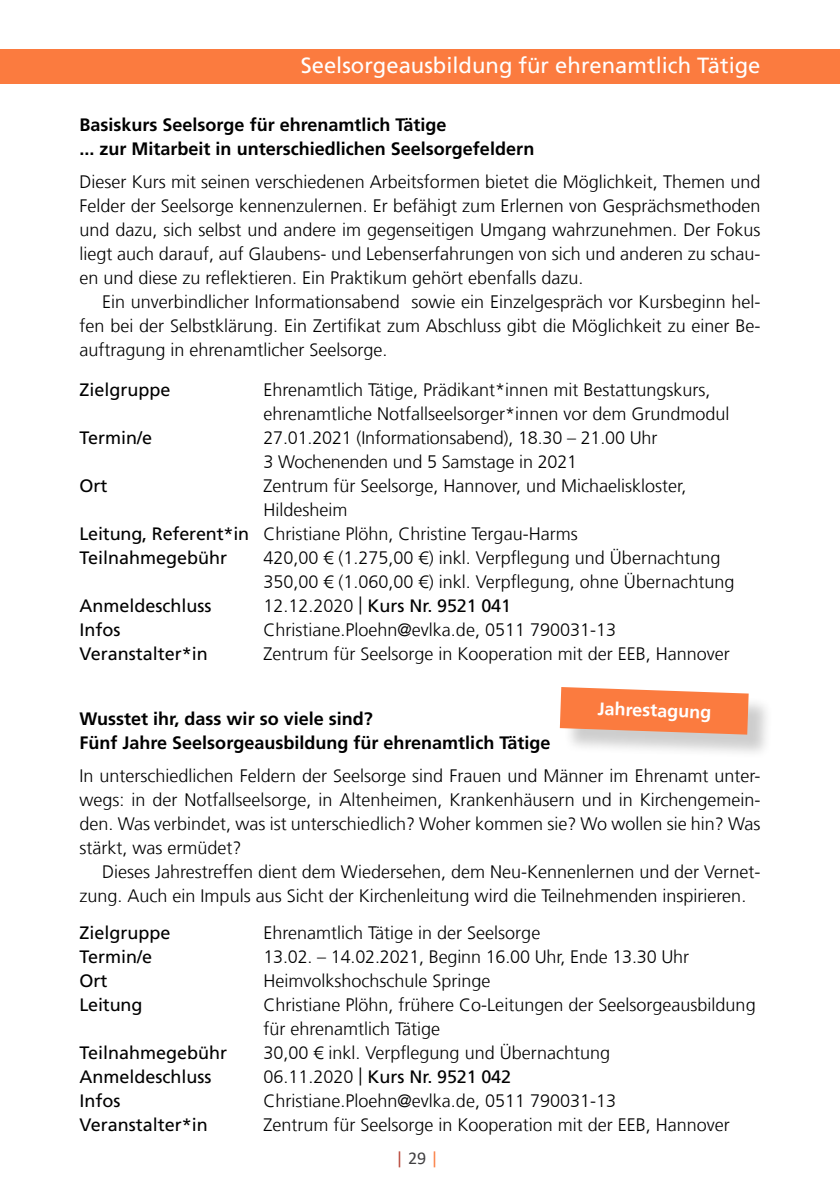
<style>
.page{position:relative;width:840px;height:1191px;background:#fff}
.page>*{position:absolute;margin:0;border:0;box-sizing:border-box;transform-origin:0 0}
.t1{font:22px "Frutiger LT Com";color:#fff}
.t2{font:300 18px/24px "Frutiger LT Com";color:#000;text-align:justify}
.t3{font:700 18px/24px "Frutiger LT Com";color:#000}
.t4{font:18px/24px "Frutiger LT Com";color:#000}
.t5{font:700 18px "Frutiger LT Com";color:#fff}
.t6{font:18px "Calibri";color:#414042}
.s1{font-weight:400}
.s2{color:#b64235}
.s3{color:#fb7b3f}
</style>
<div class="page">
<div style="left:0;top:50px;width:839px;height:34px;background:#fb7b3f"></div>
<div style="left:562px;top:690px;width:211px;height:69px;background:#000;opacity:.2"></div>
<svg style="left:559px;top:687px;width:189px;height:47px;background:#f98a56"></svg>
<p class="t1" style="left:300px;top:53px;width:461px">Seelsorgeausbildung für ehrenamtlich Tätige</p>
<p class="t3" style="left:79px;top:113px;width:456px">Basiskurs Seelsorge für ehrenamtlich Tätige<br>... zur Mitarbeit in unterschiedlichen Seelsorgefeldern</p>
<p class="t2" style="left:79px;top:170px;width:682px">Dieser Kurs mit seinen verschiedenen Arbeitsformen bietet die Möglichkeit, Themen und Felder der Seelsorge kennenzulernen. Er befähigt zum Erlernen von Gesprächsmethoden und dazu, sich selbst und andere im gegenseitigen Umgang wahrzunehmen. Der Fokus liegt auch darauf, auf Glaubens- und Lebenserfahrungen von sich und anderen zu schau&shy;en und diese zu reflektieren. Ein Praktikum gehört ebenfalls dazu.</p>
<p class="t2" style="left:79px;top:290px;width:682px;text-indent:23px">Ein unverbindlicher Informationsabend sowie ein Einzelgespräch vor Kursbeginn hel&shy;fen bei der Selbstklärung. Ein Zertifikat zum Abschluss gibt die Möglichkeit zu einer Be&shy;auftragung in ehrenamtlicher Seelsorge.</p>
<p class="t2" style="left:263px;top:378px;width:472px;text-align:left">Ehrenamtlich Tätige, Prädikant*innen mit Bestattungskurs, ehrenamtliche Notfallseelsorger*innen vor dem Grundmodul 27.01.2021 (Informationsabend), 18.30 – 21.00 Uhr<br>3 Wochenenden und 5 Samstage in 2021<br>Zentrum für Seelsorge, Hannover, und Michaeliskloster, Hildesheim<br>Christiane Plöhn, Christine Tergau-Harms<br>420,00 € (1.275,00 €) inkl. Verpflegung und Übernachtung 350,00 € (1.060,00 €) inkl. Verpflegung, ohne Übernachtung 12.12.2020 | <span class="s1">Kurs Nr. 9521 041<br></span>Christiane.Ploehn@evlka.de, 0511 790031-13<br>Zentrum für Seelsorge in Kooperation mit der EEB, Hannover</p>
<p class="t5" style="left:597px;top:697px;width:115px;rotate:2deg">Jahrestagung</p>
<p class="t4" style="left:79px;top:378px;width:93px">Zielgruppe</p>
<p class="t4" style="left:79px;top:426px;width:74px">Termin/e</p>
<p class="t4" style="left:79px;top:474px;width:30px">Ort</p>
<p class="t4" style="left:79px;top:522px;width:171px">Leitung, Referent*in<br>Teilnahmegebühr</p>
<p class="t4" style="left:79px;top:594px;width:134px">Anmeldeschluss<br>Infos<br>Veranstalter*in</p>
<p class="t3" style="left:79px;top:707px;width:472px">Wusstet ihr, dass wir so viele sind?<br>Fünf Jahre Seelsorgeausbildung für ehrenamtlich Tätige</p>
<p class="t2" style="left:79px;top:764px;width:682px">In unterschiedlichen Feldern der Seelsorge sind Frauen und Männer im Ehrenamt unter&shy;wegs: in der Notfallseelsorge, in Altenheimen, Krankenhäusern und in Kirchengemein&shy;den. Was verbindet, was ist unterschiedlich? Woher kommen sie? Wo wollen sie hin? Was stärkt, was ermüdet?</p>
<p class="t2" style="left:79px;top:860px;width:682px;text-indent:23px">Dieses Jahrestreffen dient dem Wiedersehen, dem Neu-Kennenlernen und der Vernet&shy;zung. Auch ein Impuls aus Sicht der Kirchenleitung wird die Teilnehmenden inspirieren.</p>
<p class="t4" style="left:79px;top:920px;width:93px">Zielgruppe<br>Termin/e<br>Ort<br>Leitung</p>
<p class="t4" style="left:79px;top:1040px;width:149px">Teilnahmegebühr<br>Anmeldeschluss<br>Infos<br>Veranstalter*in</p>
<p class="t2" style="left:263px;top:920px;width:493px;text-align:left">Ehrenamtlich Tätige in der Seelsorge<br>13.02. – 14.02.2021, Beginn 16.00 Uhr, Ende 13.30 Uhr Heimvolkshochschule Springe<br>Christiane Plöhn, frühere Co-Leitungen der Seelsorgeausbildung für ehrenamtlich Tätige<br>30,00 € inkl. Verpflegung und Übernachtung<br>06.11.2020 | <span class="s1">Kurs Nr. 9521 042<br></span>Christiane.Ploehn@evlka.de, 0511 790031-13<br>Zentrum für Seelsorge in Kooperation mit der EEB, Hannover</p>
<p class="t6" style="left:395px;top:1145px;width:44px"><span class="s2">|</span> 29 <span class="s3">|</span></p>
</div>
